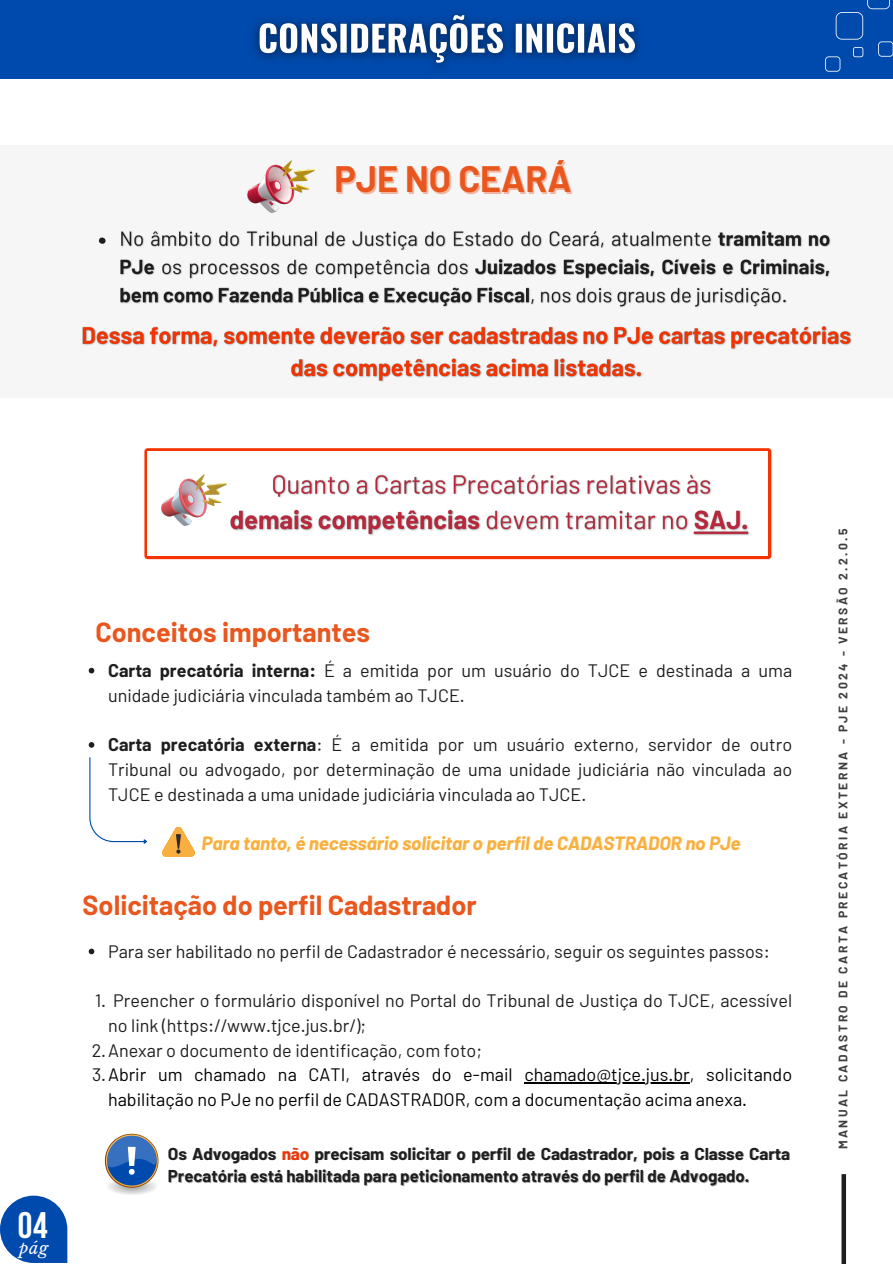
<style>
.page{position:relative;width:893px;height:1264px;background:#fff}
.page>*{position:absolute;margin:0;border:0;box-sizing:border-box;transform-origin:0 0}
.t1{font:700 36.75px "Bebas Neue";color:#fff}
.t2{font:700 36px "Barlow";color:#e9571e}
.t3{font:700 27px "Barlow";color:#e9571e}
.t4{font:italic 700 18.75px "Barlow";color:#f9af40}
.t5{font:18px/24.8px "Barlow";color:#1e1e1e}
.t6{font:18px/24.8px "Barlow";color:#000}
.t7{font:700 16.8px "Barlow";color:#1e1e1e}
.t8{font:italic 16.5px "Libre Baskerville";color:#fff}
.t9{font:700 12.15px "Barlow";letter-spacing:.2em;color:#3e3f3f}
.s1{font-weight:700}
.s2{color:#1e1e1e}
.s3{color:rgb(30 30 30/.4)}
</style>
<div class="page">
<div style="left:841px;top:1174px;width:5px;height:89px;background:#1e1e1e"></div>
<div style="left:0;top:0;width:892px;height:79px;background:#004aad"></div>
<svg style="left:0;top:1195px;width:67px;height:67px"></svg>
<svg style="left:89px;top:667px;width:5px;height:6px"></svg>
<svg style="left:89px;top:742px;width:5px;height:5px"></svg>
<svg style="left:825px;top:0;width:67px;height:72px"></svg>
<svg style="left:89px;top:757px;width:58px;height:87px"></svg>
<svg style="left:162px;top:827px;width:33px;height:29px"></svg>
<div style="left:0;top:145px;width:892px;height:253px;background:#f6f6f6"></div>
<svg style="left:104px;top:1133px;width:54px;height:62px"></svg>
<svg style="left:144px;top:448px;width:627px;height:111px;background:#f43f0f"></svg>
<div style="left:148px;top:451px;width:620px;height:105px;background:#fff"></div>
<img style="left:161px;top:474px;width:64px;height:51px">
<img style="left:247px;top:160px;width:68px;height:53px">
<svg style="left:89px;top:948px;width:5px;height:6px"></svg>
<hr style="left:524px;top:1082px;width:165px;height:1px;background:#000">
<img style="left:253px;top:12px;width:387px;height:56px">
<img style="left:98px;top:230px;width:733px;height:78px">
<img style="left:82px;top:326px;width:770px;height:56px">
<img style="left:225px;top:474px;width:525px;height:62px">
<p class="t2" style="left:334px;top:156px;width:239px">PJE NO CEARÁ</p>
<p class="t1" style="left:18px;top:1210px;width:31px">04</p>
<p class="t8" style="left:19px;top:1238px;width:31px">pág</p>
<h2 class="t3" style="left:95px;top:615px;width:276px">Conceitos importantes</h2>
<p class="t5" style="left:108px;top:657px;width:685px"><span class="s1">Carta precatória interna:</span> É a emitida por um usuário do TJCE e destinada a uma unidade judiciária vinculada também ao TJCE.</p>
<p class="t5" style="left:108px;top:731px;width:685px;text-align:justify"><span class="s1">Carta precatória externa</span>: É a emitida por um usuário externo, servidor de outro Tribunal ou advogado, por determinação de uma unidade judiciária não vinculada ao TJCE e destinada a uma unidade judiciária vinculada ao TJCE.</p>
<p class="t4" style="left:201px;top:830px;width:540px">Para tanto, é necessário solicitar o perfil de CADASTRADOR no PJe</p>
<p class="t3" style="left:83px;top:887px;width:395px">Solicitação do perfil Cadastrador</p>
<p class="t5" style="left:108px;top:938px;width:663px">Para ser habilitado no perfil de Cadastrador é necessário, seguir os seguintes passos:</p>
<p class="t5" style="left:108px;top:987px;width:685px;text-indent:-13px">1. Preencher o formulário disponível no Portal do Tribunal de Justiça do TJCE, acessível no link (https://www.tjce.jus.br/);</p>
<p class="t5" style="left:92px;top:1037px;width:392px">2.Anexar o documento de identificação, com foto;</p>
<h2 class="t6" style="left:92px;top:1061px;width:422px"><span class="s2">3.</span>Abrir um chamado na CATI, através do e-mail</h2>
<p class="t6" style="left:108px;top:1061px;width:685px;text-indent:416px">chamado@tjce.jus.br, solicitando habilitação no PJe no perfil de CADASTRADOR, com a documentação acima anexa.</p>
<p class="t7" style="left:168px;top:1142px;width:623px">Os Advogados <span class="s3">não</span> precisam solicitar o perfil de Cadastrador, pois a Classe Carta</p>
<p class="t7" style="left:168px;top:1165px;width:583px">Precatória está habilitada para peticionamento através do perfil de Advogado.</p>
<h5 class="t9" style="left:835px;top:1149px;width:622px;rotate:-90deg">MANUAL CADASTRO DE CARTA PRECATÓRIA EXTERNA - PJE 2024 - VERSÃO 2.2.0.5</h5>
</div>
